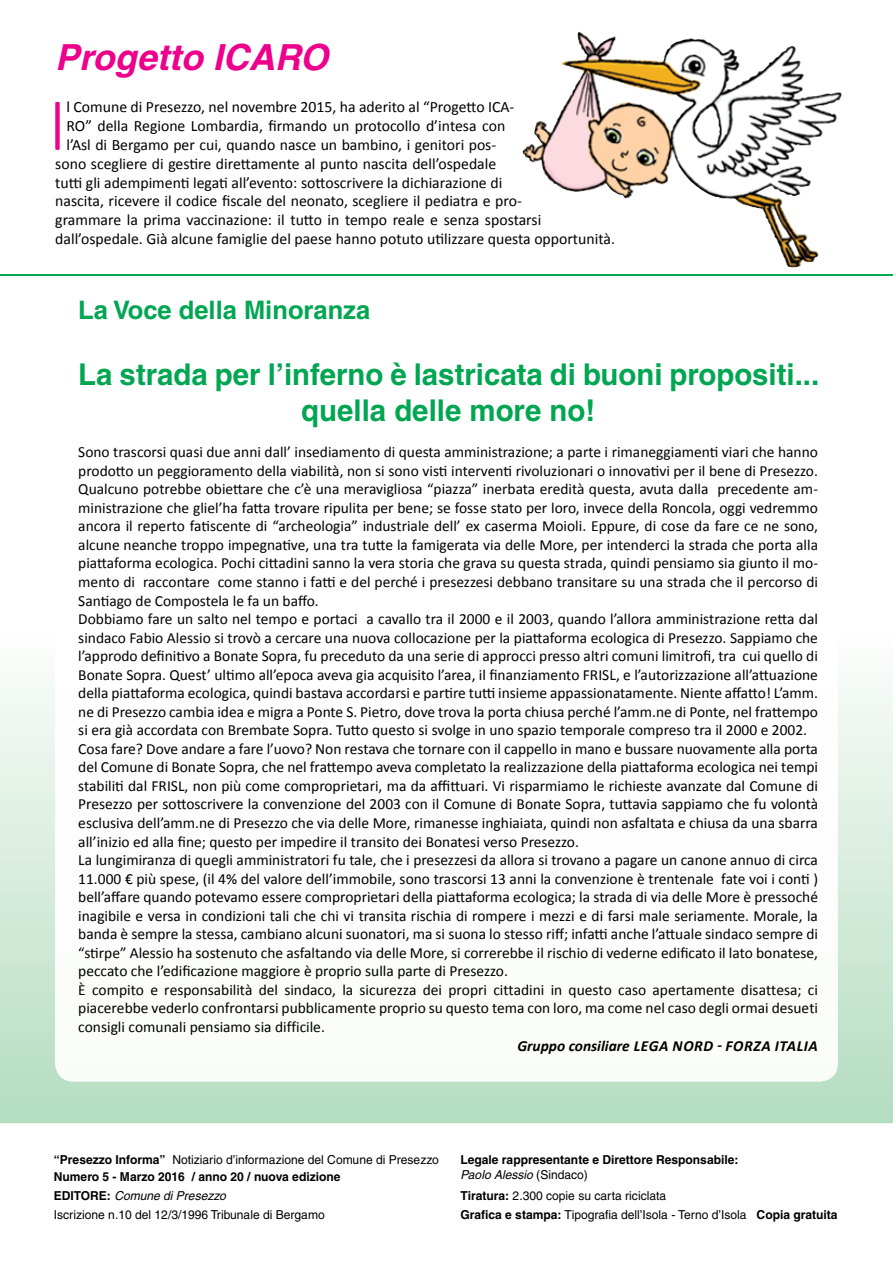
<style>
.page{position:relative;width:893px;height:1263px;background:#fff}
.page>*{position:absolute;margin:0;border:0;box-sizing:border-box;transform-origin:0 0}
.t1{font:300 75.3px "Calibri";color:#ec008c}
.t2{font:italic 700 36px "Helvetica";color:#ec008c}
.t3{font:700 30px/36px "Helvetica";color:#00a651;text-align:center}
.t4{font:700 25.5px "Helvetica";color:#00a651}
.t5{font:15.75px "Calibri";color:#000}
.t6{font:15.45px/18.6px "Calibri";color:#000}
.t7{font:italic 700 15.45px "Calibri";color:#000}
.t8{font:12.3px/19px "Helvetica";color:#000}
.t9{font:700 12.3px/17px "Helvetica";color:#000}
.s1{font-weight:400}
.s2{font-weight:700}
.s3{font-style:italic}
.s4{font-weight:400;font-style:italic}
</style>
<div class="page">
<svg style="left:0;top:685px;width:893px;height:438px;background:#c7e5d0"></svg>
<svg style="left:55px;top:685px;width:783px;height:396px"></svg>
<hr style="left:0;top:274px;width:893px;height:2px;background:#00a651">
<img style="left:522px;top:33px;width:253px;height:203px">
<h2 class="t2" style="left:55px;top:35px;width:274px">Progetto ICARO</h2>
<h1 class="t1" style="left:48px;top:78px;width:20px">I</h1>
<p class="t5" style="left:66px;top:97px;width:449px">l Comune di Presezzo, nel novembre 2015, ha aderito al “Progetto ICA-</p>
<p class="t5" style="left:66px;top:116px;width:440px">RO” della Regione Lombardia, firmando un protocollo d’intesa con</p>
<p class="t5" style="left:66px;top:135px;width:431px">l’Asl di Bergamo per cui, quando nasce un bambino, i genitori pos-</p>
<p class="t5" style="left:55px;top:154px;width:442px">sono scegliere di gestire direttamente al punto nascita dell’ospedale</p>
<p class="t5" style="left:55px;top:172px;width:448px">tutti gli adempimenti legati all’evento: sottoscrivere la dichiarazione di</p>
<p class="t5" style="left:55px;top:191px;width:468px">nascita, ricevere il codice fiscale del neonato, scegliere il pediatra e pro-</p>
<p class="t5" style="left:55px;top:210px;width:487px">grammare la prima vaccinazione: il tutto in tempo reale e senza spostarsi</p>
<p class="t5" style="left:55px;top:229px;width:561px">dall’ospedale. Già alcune famiglie del paese hanno potuto utilizzare questa opportunità.</p>
<h3 class="t4" style="left:78px;top:295px;width:293px">La Voce della Minoranza</h3>
<h3 class="t3" style="left:78px;top:356px;width:742px">La strada per l’inferno è lastricata di buoni propositi... quella delle more no!</h3>
<p class="t6" style="left:78px;top:442px;width:741px">Sono trascorsi quasi due anni dall’ insediamento di questa amministrazione; a parte i rimaneggiamenti viari che hanno prodotto un peggioramento della viabilità, non si sono visti interventi rivoluzionari o innovativi per il bene di Presezzo.<br>Qualcuno potrebbe obiettare che c’è una meravigliosa “piazza” inerbata eredità questa, avuta dalla precedente am&shy;ministrazione che gliel’ha fatta trovare ripulita per bene; se fosse stato per loro, invece della Roncola, oggi vedremmo ancora il reperto fatiscente di “archeologia” industriale dell’ ex caserma Moioli. Eppure, di cose da fare ce ne sono, alcune neanche troppo impegnative, una tra tutte la famigerata via delle More, per intenderci la strada che porta alla piattaforma ecologica. Pochi cittadini sanno la vera storia che grava su questa strada, quindi pensiamo sia giunto il mo&shy;mento di raccontare come stanno i fatti e del perché i presezzesi debbano transitare su una strada che il percorso di Santiago de Compostela le fa un baffo.<br>Dobbiamo fare un salto nel tempo e portaci a cavallo tra il 2000 e il 2003, quando l’allora amministrazione retta dal sindaco Fabio Alessio si trovò a cercare una nuova collocazione per la piattaforma ecologica di Presezzo. Sappiamo che l’approdo definitivo a Bonate Sopra, fu preceduto da una serie di approcci presso altri comuni limitrofi, tra cui quello di Bonate Sopra. Quest’ ultimo all’epoca aveva gia acquisito l’area, il finanziamento FRISL, e l’autorizzazione all’attuazione della piattaforma ecologica, quindi bastava accordarsi e partire tutti insieme appassionatamente. Niente affatto! L’amm. ne di Presezzo cambia idea e migra a Ponte S. Pietro, dove trova la porta chiusa perché l’amm.ne di Ponte, nel frattempo si era già accordata con Brembate Sopra. Tutto questo si svolge in uno spazio temporale compreso tra il 2000 e 2002.<br>Cosa fare? Dove andare a fare l’uovo? Non restava che tornare con il cappello in mano e bussare nuovamente alla porta del Comune di Bonate Sopra, che nel frattempo aveva completato la realizzazione della piattaforma ecologica nei tempi stabiliti dal FRISL, non più come comproprietari, ma da affittuari. Vi risparmiamo le richieste avanzate dal Comune di Presezzo per sottoscrivere la convenzione del 2003 con il Comune di Bonate Sopra, tuttavia sappiamo che fu volontà esclusiva dell’amm.ne di Presezzo che via delle More, rimanesse inghiaiata, quindi non asfaltata e chiusa da una sbarra all’inizio ed alla fine; questo per impedire il transito dei Bonatesi verso Presezzo.<br>La lungimiranza di quegli amministratori fu tale, che i presezzesi da allora si trovano a pagare un canone annuo di circa 11.000 € più spese, (il 4% del valore dell’immobile, sono trascorsi 13 anni la convenzione è trentenale fate voi i conti ) bell’affare quando potevamo essere comproprietari della piattaforma ecologica; la strada di via delle More è pressoché inagibile e versa in condizioni tali che chi vi transita rischia di rompere i mezzi e di farsi male seriamente. Morale, la banda è sempre la stessa, cambiano alcuni suonatori, ma si suona lo stesso riff; infatti anche l’attuale sindaco sempre di “stirpe” Alessio ha sostenuto che asfaltando via delle More, si correrebbe il rischio di vederne edificato il lato bonatese, peccato che l’edificazione maggiore è proprio sulla parte di Presezzo.<br>È compito e responsabilità del sindaco, la sicurezza dei propri cittadini in questo caso apertamente disattesa; ci piacerebbe vederlo confrontarsi pubblicamente proprio su questo tema con loro, ma come nel caso degli ormai desueti consigli comunali pensiamo sia difficile.</p>
<p class="t7" style="left:517px;top:1035px;width:302px">Gruppo consiliare LEGA NORD - FORZA ITALIA</p>
<p class="t9" style="left:54px;top:1151px;width:387px">“Presezzo Informa’’ <span class="s1">Notiziario d’informazione del Comune di Presezzo<br></span>Numero 5 - Marzo 2016 / anno 20 / nuova edizione</p>
<p class="t8" style="left:54px;top:1186px;width:272px"><span class="s2">EDITORE:</span> <span class="s3">Comune di Presezzo<br></span>Iscrizione n.10 del 12/3/1996 Tribunale di Bergamo</p>
<p class="t9" style="left:460px;top:1152px;width:280px;line-height:14.7px">Legale rappresentante e Direttore Responsabile:<br><span class="s4">Paolo Alessio</span> <span class="s1">(Sindaco)</span></p>
<p class="t8" style="left:460px;top:1186px;width:379px"><span class="s2">Tiratura:</span> 2.300 copie su carta riciclata<br><span class="s2">Grafica e stampa:</span> Tipografia dell’Isola - Terno d’Isola <span class="s2">Copia gratuita</span></p>
</div>
